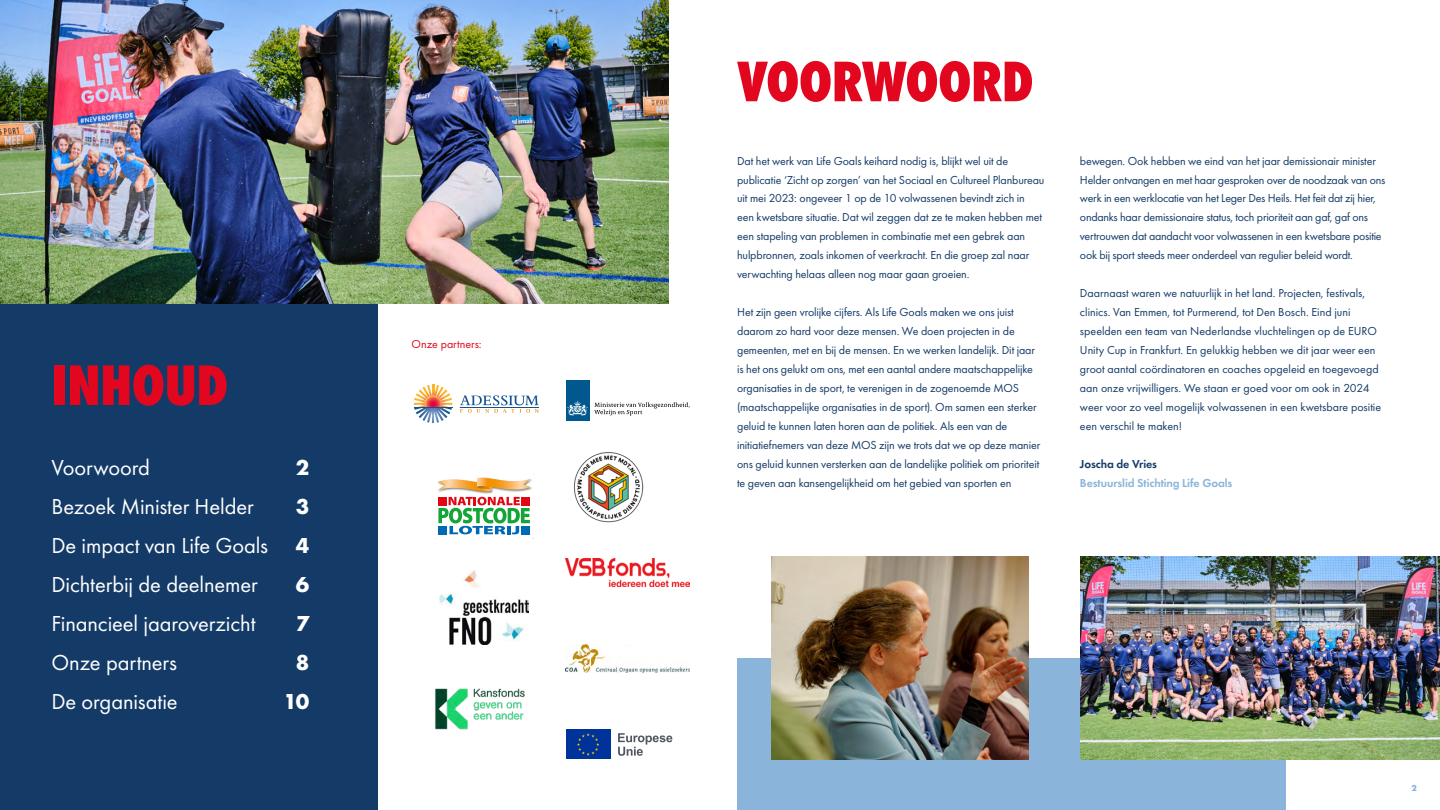
<style>
.page{position:relative;width:1440px;height:810px;background:#fff}
.page>*{position:absolute;margin:0;border:0;box-sizing:border-box;transform-origin:0 0}
.t1{font:800 condensed 52.5px "Futura";letter-spacing:-.015em;color:#e2071f}
.t2{font:22.5px/39px "Futura PT";letter-spacing:-.005em;color:#fff;text-align:justify}
.t3{font:700 22.5px "Futura PT";color:#fff}
.t4{font:12px/19px "Futura PT";letter-spacing:-.01em;color:#143b67}
.t5{font:600 12px "Futura PT";letter-spacing:-.01em;color:#8ab4da}
.t6{font:600 12px "Futura PT";letter-spacing:-.01em;color:#143b67}
.t7{font:12px "Futura PT";color:#e2071f}
.t8{font:700 9px "Futura PT";color:#8ab4da}
.s1{font-weight:700}
</style>
<div class="page">
<div style="left:737px;top:658px;width:549px;height:152px;background:#8ab4da"></div>
<div style="left:0;top:0;width:377px;height:810px;background:#143b67"></div>
<img style="left:0;top:0;width:669px;height:304px">
<svg style="left:438px;top:477px;width:94px;height:58px"></svg>
<svg style="left:460px;top:395px;width:79px;height:18px"></svg>
<svg style="left:414px;top:385px;width:38px;height:38px"></svg>
<hr style="left:414px;top:407px;width:38px;height:1px;background:#125394">
<div style="left:566px;top:381px;width:23px;height:40px;background:#00588e"></div>
<svg style="left:567px;top:401px;width:123px;height:16px"></svg>
<img style="left:771px;top:557px;width:258px;height:202px">
<img style="left:1080px;top:557px;width:360px;height:202px">
<img style="left:574px;top:452px;width:70px;height:70px">
<img style="left:439px;top:571px;width:90px;height:73px">
<img style="left:566px;top:559px;width:124px;height:27px">
<img style="left:435px;top:688px;width:90px;height:42px">
<img style="left:566px;top:644px;width:124px;height:28px">
<div style="left:566px;top:729px;width:45px;height:30px;background:#039"></div>
<svg style="left:577px;top:733px;width:22px;height:23px"></svg>
<svg style="left:618px;top:733px;width:54px;height:23px"></svg>
<h1 class="t1" style="left:51px;top:350px;width:178px">INHOUD</h1>
<h2 class="t2" style="left:51px;top:448px;width:100px">Voorwoord</h2>
<h2 class="t3" style="left:296px;top:453px;width:15px">2</h2>
<h2 class="t2" style="left:51px;top:487px;width:204px">Bezoek Minister Helder</h2>
<h2 class="t2" style="left:51px;top:487px;width:260px;text-indent:245px"><span class="s1">3<br></span>De impact van Life Goals <span class="s1">4<br></span>Dichterbij de deelnemer</h2>
<h2 class="t3" style="left:296px;top:570px;width:15px">6</h2>
<h2 class="t2" style="left:51px;top:604px;width:206px">Financieel jaaroverzicht</h2>
<h2 class="t3" style="left:296px;top:609px;width:15px">7</h2>
<h2 class="t2" style="left:51px;top:643px;width:127px">Onze partners</h2>
<h2 class="t3" style="left:296px;top:648px;width:15px">8</h2>
<h2 class="t2" style="left:51px;top:682px;width:128px">De organisatie</h2>
<h2 class="t3" style="left:283px;top:687px;width:27px">10</h2>
<p class="t7" style="left:411px;top:337px;width:72px">Onze partners:</p>
<h1 class="t1" style="left:737px;top:46px;width:298px">VOORWOORD</h1>
<p class="t4" style="left:737px;top:151px;width:309px">Dat het werk van Life Goals keihard nodig is, blijkt wel uit de publicatie ‘Zicht op zorgen’ van het Sociaal en Cultureel Planbureau uit mei 2023: ongeveer 1 op de 10 volwassenen bevindt zich in een kwetsbare situatie. Dat wil zeggen dat ze te maken hebben met een stapeling van problemen in combinatie met een gebrek aan hulpbronnen, zoals inkomen of veerkracht. En die groep zal naar verwachting helaas alleen nog maar gaan groeien.</p>
<p class="t4" style="left:737px;top:303px;width:305px">Het zijn geen vrolijke cijfers. Als Life Goals maken we ons juist daarom zo hard voor deze mensen. We doen projecten in de gemeenten, met en bij de mensen. En we werken landelijk. Dit jaar is het ons gelukt om ons, met een aantal andere maatschappelijke organisaties in de sport, te verenigen in de zogenoemde MOS (maatschappelijke organisaties in de sport). Om samen een sterker geluid te kunnen laten horen aan de politiek. Als een van de initiatiefnemers van deze MOS zijn we trots dat we op deze manier ons geluid kunnen versterken aan de landelijke politiek om prioriteit te geven aan kansengelijkheid om het gebied van sporten en</p>
<p class="t4" style="left:1080px;top:151px;width:307px">bewegen. Ook hebben we eind van het jaar demissionair minister Helder ontvangen en met haar gesproken over de noodzaak van ons werk in een werklocatie van het Leger Des Heils. Het feit dat zij hier, ondanks haar demissionaire status, toch prioriteit aan gaf, gaf ons vertrouwen dat aandacht voor volwassenen in een kwetsbare positie ook bij sport steeds meer onderdeel van regulier beleid wordt.</p>
<p class="t4" style="left:1080px;top:284px;width:303px">Daarnaast waren we natuurlijk in het land. Projecten, festivals, clinics. Van Emmen, tot Purmerend, tot Den Bosch. Eind juni speelden een team van Nederlandse vluchtelingen op de EURO Unity Cup in Frankfurt. En gelukkig hebben we dit jaar weer een groot aantal coördinatoren en coaches opgeleid en toegevoegd aan onze vrijwilligers. We staan er goed voor om ook in 2024 weer voor zo veel mogelijk volwassenen in een kwetsbare positie een verschil te maken!</p>
<p class="t6" style="left:1080px;top:457px;width:79px">Joscha de Vries</p>
<p class="t5" style="left:1080px;top:476px;width:154px">Bestuurslid Stichting Life Goals</p>
<p class="t8" style="left:1412px;top:782px;width:7px">2</p>
</div>
